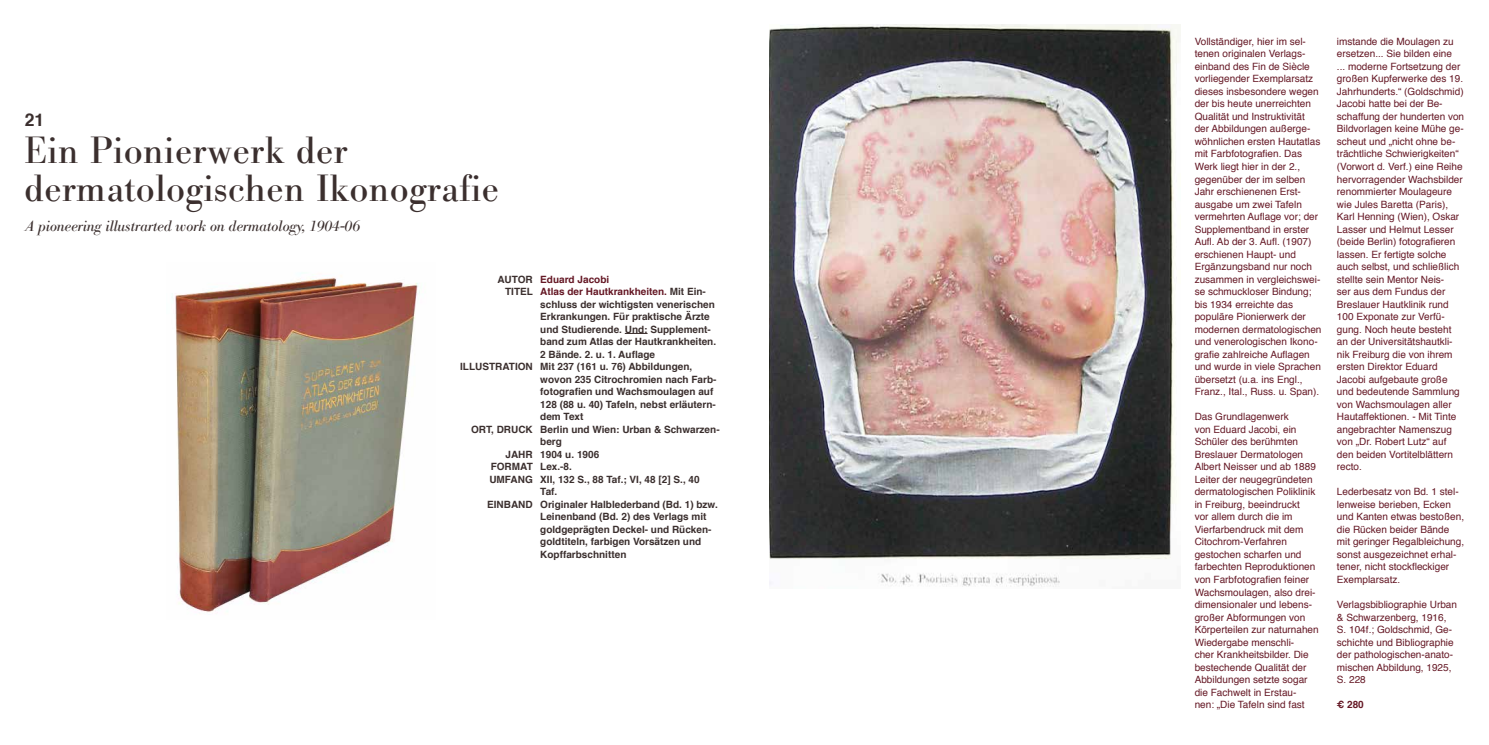
<style>
.page{position:relative;width:1489px;height:745px;background:#fff}
.page>*{position:absolute;margin:0;border:0;box-sizing:border-box;transform-origin:0 0}
.t1{font:37.5px/37.5px "Modern Bodoni";letter-spacing:.02em;color:#3b2f2e}
.t2{font:700 17.5px "Helvetica";color:#3b2f2e}
.t3{font:italic 15px "Modern Bodoni";color:#3b2f2e}
.t4{font:10px/12.5px "Helvetica";color:#651825}
.t5{font:700 10px "Helvetica";color:#3b2f2e}
.t6{font:700 10px "Helvetica";color:#651825}
.s1{color:#3b2f2e}
</style>
<div class="page">
<svg style="left:624px;top:333px;width:23px;height:1px"></svg>
<img style="left:769px;top:25px;width:411px;height:562px">
<img style="left:171px;top:273px;width:249px;height:340px">
<h2 class="t2" style="left:25px;top:105px;width:21px">21</h2>
<h1 class="t1" style="left:25px;top:133px;width:476px">Ein Pionierwerk der dermatologischen Ikonografie</h1>
<h3 class="t3" style="left:25px;top:217px;width:337px">A pioneering illustrarted work on dermatology, 1904-06</h3>
<p class="t6" style="left:497px;top:271px;width:113px"><span class="s1">AUTOR</span> Eduard Jacobi</p>
<p class="t6" style="left:505px;top:283px;width:202px"><span class="s1">TITEL</span> Atlas der Hautkrankheiten. <span class="s1">Mit Ein-</span></p>
<p class="t5" style="left:540px;top:296px;width:176px">schluss der wichtigsten venerischen</p>
<p class="t5" style="left:540px;top:308px;width:171px">Erkrankungen. Für praktische Ärzte</p>
<p class="t5" style="left:540px;top:321px;width:172px">und Studierende. Und: Supplement-</p>
<p class="t5" style="left:540px;top:333px;width:177px">band zum Atlas der Hautkrankheiten.</p>
<p class="t5" style="left:540px;top:346px;width:116px">2 Bände. 2. u. 1. Auflage</p>
<p class="t5" style="left:460px;top:358px;width:233px">ILLUSTRATION Mit 237 (161 u. 76) Abbildungen,</p>
<p class="t5" style="left:540px;top:371px;width:178px">wovon 235 Citrochromien nach Farb-</p>
<p class="t5" style="left:540px;top:383px;width:174px">fotografien und Wachsmoulagen auf</p>
<p class="t5" style="left:540px;top:396px;width:177px">128 (88 u. 40) Tafeln, nebst erläutern-</p>
<p class="t5" style="left:540px;top:408px;width:45px">dem Text</p>
<p class="t5" style="left:471px;top:421px;width:250px">ORT, DRUCK Berlin und Wien: Urban &amp; Schwarzen-</p>
<p class="t5" style="left:540px;top:433px;width:23px">berg</p>
<p class="t5" style="left:505px;top:446px;width:95px">JAHR 1904 u. 1906</p>
<p class="t5" style="left:490px;top:458px;width:83px">FORMAT Lex.-8.</p>
<p class="t5" style="left:489px;top:471px;width:212px">UMFANG XII, 132 S., 88 Taf.; VI, 48 [2] S., 40</p>
<p class="t5" style="left:540px;top:483px;width:19px">Taf.</p>
<p class="t5" style="left:487px;top:496px;width:232px">EINBAND Originaler Halblederband (Bd. 1) bzw.</p>
<p class="t5" style="left:540px;top:508px;width:168px">Leinenband (Bd. 2) des Verlags mit</p>
<p class="t5" style="left:540px;top:521px;width:173px">goldgeprägten Deckel- und Rücken-</p>
<p class="t5" style="left:540px;top:533px;width:162px">goldtiteln, farbigen Vorsätzen und</p>
<p class="t5" style="left:540px;top:546px;width:88px">Kopffarbschnitten</p>
<p class="t4" style="left:1194px;top:35px;width:128px">Vollständiger, hier im sel&shy;tenen originalen Verlags&shy;einband des Fin de Siècle vorliegender Exemplarsatz dieses insbesondere wegen der bis heute unerreichten<br>Qualität und I nstruktivität der Abbildungen außerge&shy;wöhnlichen ersten Hautatlas mit Farbfotografien. Das<br>Werk liegt hier in der 2., gegenüber der im selben<br>Jahr erschienenen Erst&shy;ausgabe um zwei Tafeln vermehrten Auflage vor; der<br>Supplementband in erster<br>Aufl. Ab der 3. Aufl. (1907) erschienen Haupt- und<br>Ergänzungsband nur noch zusammen in vergleichswei&shy;se schmuckloser Bindung; bis 1934 erreichte das populäre Pionierwerk der modernen dermatologischen und venerologischen I kono&shy;grafie zahlreiche Auflagen und wurde in viele Sprachen übersetzt (u.a. ins Engl.,<br>Franz., Ital., Russ. u. Span).</p>
<p class="t4" style="left:1194px;top:410px;width:125px">Das Grundlagenwerk<br>von Eduard Jacobi, ein<br>Schüler des berühmten<br>Breslauer Dermatologen<br>Albert Neisser und ab 1889<br>Leiter der neugegründeten dermatologischen Poliklinik in Freiburg, beeindruckt<br>vor allem durch die im<br>Vierfarbendruck mit dem<br>Citochrom-Verfahren gestochen scharfen und farbechten Reproduktionen von Farbfotografien feiner<br>Wachsmoulagen, also drei&shy;dimensionaler und lebens&shy;großer Abformungen von<br>Körperteilen zur naturnahen<br>Wiedergabe menschli-<br>cher Krankheitsbilder. Die bestechende Qualität der<br>Abbildungen setzte sogar die Fachwelt in Erstau-<br>nen: „Die Tafeln sind fast</p>
<p class="t4" style="left:1336px;top:35px;width:129px">imstande die Moulagen zu ersetzen... Sie bilden eine<br>... moderne Fortsetzung der großen Kupferwerke des 19.<br>Jahrhunderts.“ (Goldschmid)<br>Jacobi hatte bei der Be&shy;schaffung der hunderten von<br>Bildvorlagen keine Mühe ge&shy;scheut und „nicht ohne be&shy;trächtliche Schwierigkeiten“ (Vorwort d. Verf.) eine Reihe hervorragender Wachsbilder renommierter Moulageure wie Jules Baretta (Paris),<br>Karl Henning (Wien), Oskar<br>Lasser und Helmut Lesser (beide Berlin) fotografieren lassen. Er fertigte solche auch selbst, und schließlich stellte sein Mentor Neis-<br>ser aus dem Fundus der<br>Breslauer Hautklinik rund<br>100 Exponate zur Verfü&shy;gung. Noch heute besteht an der U niversitätshautkli&shy;nik Freiburg die von ihrem ersten Direktor Eduard<br>Jacobi aufgebaute große und bedeutende Sammlung von Wachsmoulagen aller<br>Hautaffektionen. - Mit Tinte angebrachter Namenszug von „Dr. Robert Lutz“ auf den beiden Vortitelblättern recto.</p>
<p class="t4" style="left:1336px;top:485px;width:129px">Lederbesatz von Bd. 1 stel&shy;lenweise berieben, Ecken und Kanten etwas bestoßen, die Rücken beider Bände mit geringer Regalbleichung, sonst ausgezeichnet erhal&shy;tener, nicht stockfleckiger<br>Exemplarsatz.</p>
<p class="t4" style="left:1336px;top:598px;width:122px">Verlagsbibliographie U rban &amp; Schwarzenberg, 1916,<br>S. 104f.; Goldschmid, Ge&shy;schichte und Bibliographie der pathologischen-anato&shy;mischen Abbildung, 1925,<br>S. 228</p>
<p class="t6" style="left:1336px;top:696px;width:28px">€ 280</p>
</div>
